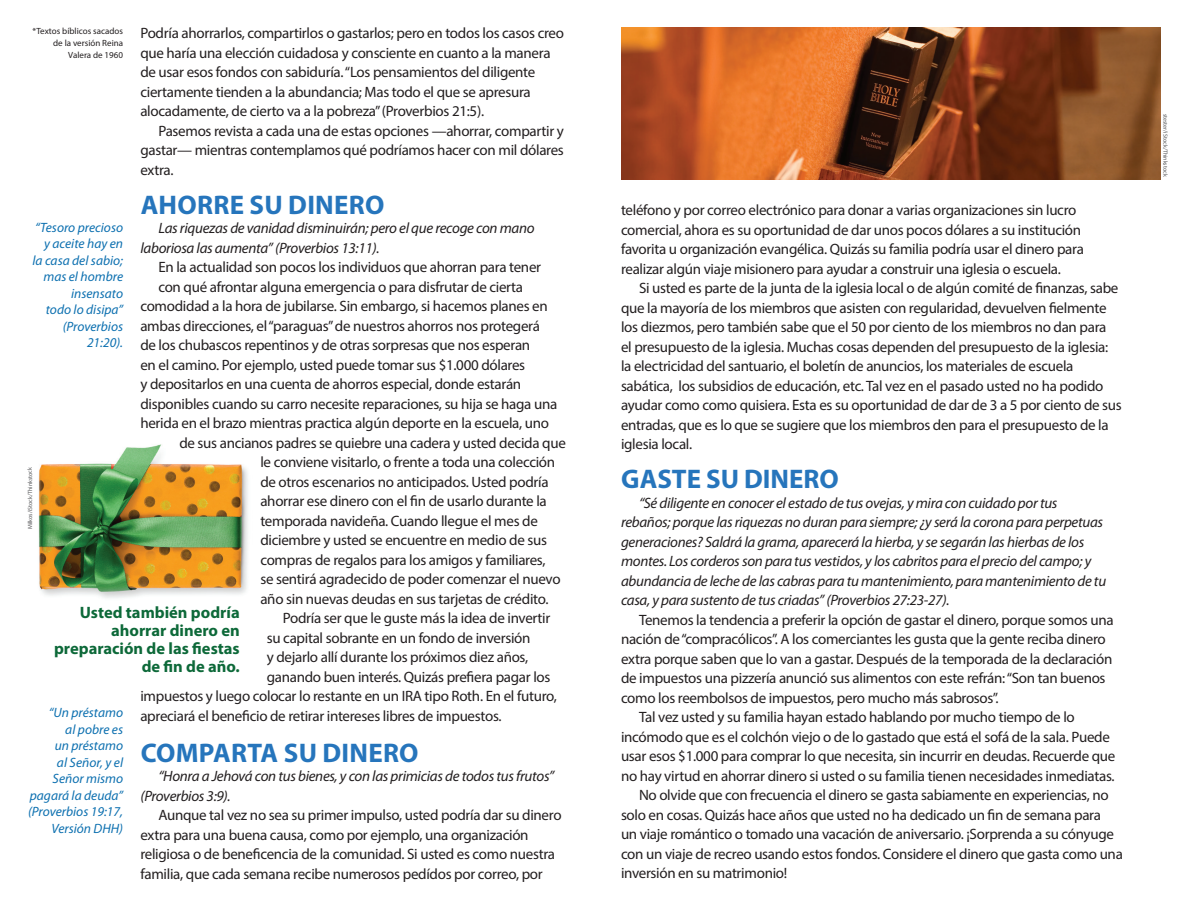
<style>
.page{position:relative;width:1188px;height:918px;background:#fff}
.page>*{position:absolute;margin:0;border:0;box-sizing:border-box;transform-origin:0 0}
.t1{font:700 27px "Myriad Pro";letter-spacing:.01em;color:#2675bc}
.t2{font:700 16.5px/18px "Myriad Pro";color:#0d6939;text-align:right}
.t3{font:15px/19.5px "Myriad Pro";letter-spacing:-.02em;color:#231f20}
.t4{font:italic 15px/19.5px "Myriad Pro";letter-spacing:-.02em;color:#231f20}
.t5{font:italic 13.5px/16.5px "Myriad Pro";color:#0d70b0;text-align:right}
.t6{font:9px/12px "Myriad Pro";color:#231f20;text-align:right}
.t7{font:6px "Myriad Pro";letter-spacing:-.005em;color:#57585a}
</style>
<div class="page">
<img style="left:38px;top:444px;width:210px;height:154px">
<img style="left:621px;top:27px;width:540px;height:153px">
<p class="t6" style="left:33px;top:25px;width:92px">*Textos bíblicos sacados de la versión Reina<br>Valera de 1960</p>
<p class="t3" style="left:140px;top:23px;width:425px">Podría ahorrarlos, compartirlos o gastarlos; pero en todos los casos creo que haría una elección cuidadosa y consciente en cuanto a la manera de usar esos fondos con sabiduría. “Los pensamientos del diligente ciertamente tienden a la abundancia; Mas todo el que se apresura alocadamente, de cierto va a la pobreza” (Proverbios 21:5).</p>
<p class="t3" style="left:140px;top:121px;width:425px;text-align:justify;text-indent:18px">Pasemos revista a cada una de estas opciones —ahorrar, compartir y gastar— mientras contemplamos qué podríamos hacer con mil dólares extra.</p>
<h1 class="t1" style="left:141px;top:187px;width:245px">AHORRE SU DINERO</h1>
<p class="t4" style="left:140px;top:218px;width:396px;text-indent:18px">Las riquezas de vanidad disminuirán; pero el que recoge con mano laboriosa las aumenta” (Proverbios 13:11).</p>
<p class="t3" style="left:158px;top:257px;width:384px">En la actualidad son pocos los individuos que ahorran para tener</p>
<p class="t3" style="left:158px;top:277px;width:366px">con qué afrontar alguna emergencia o para disfrutar de cierta</p>
<p class="t3" style="left:140px;top:296px;width:409px">comodidad a la hora de jubilarse. Sin embargo, si hacemos planes en</p>
<p class="t3" style="left:140px;top:316px;width:401px">ambas direcciones, el “paraguas” de nuestros ahorros nos protegerá</p>
<p class="t3" style="left:140px;top:335px;width:391px">de los chubascos repentinos y de otras sorpresas que nos esperan</p>
<p class="t3" style="left:140px;top:355px;width:386px">en el camino. Por ejemplo, usted puede tomar sus $1.000 dólares</p>
<p class="t3" style="left:140px;top:374px;width:382px">y depositarlos en una cuenta de ahorros especial, donde estarán</p>
<p class="t3" style="left:140px;top:394px;width:418px">disponibles cuando su carro necesite reparaciones, su hija se haga una</p>
<p class="t3" style="left:140px;top:413px;width:410px">herida en el brazo mientras practica algún deporte en la escuela, uno</p>
<p class="t3" style="left:179px;top:433px;width:388px">de sus ancianos padres se quiebre una cadera y usted decida que</p>
<p class="t3" style="left:260px;top:452px;width:296px">le conviene visitarlo, o frente a toda una colección</p>
<p class="t3" style="left:260px;top:472px;width:290px">de otros escenarios no anticipados. Usted podría</p>
<p class="t3" style="left:260px;top:491px;width:288px">ahorrar ese dinero con el fin de usarlo durante la</p>
<p class="t3" style="left:260px;top:511px;width:279px">temporada navideña. Cuando llegue el mes de</p>
<p class="t3" style="left:260px;top:530px;width:288px">diciembre y usted se encuentre en medio de sus</p>
<p class="t3" style="left:260px;top:550px;width:287px">compras de regalos para los amigos y familiares,</p>
<p class="t3" style="left:260px;top:569px;width:302px">se sentirá agradecido de poder comenzar el nuevo</p>
<p class="t3" style="left:260px;top:589px;width:290px">año sin nuevas deudas en sus tarjetas de crédito.</p>
<p class="t3" style="left:283px;top:608px;width:269px">Podría ser que le guste más la idea de invertir</p>
<p class="t3" style="left:267px;top:628px;width:265px">su capital sobrante en un fondo de inversión</p>
<p class="t3" style="left:267px;top:647px;width:263px">y dejarlo allí durante los próximos diez años,</p>
<p class="t3" style="left:267px;top:667px;width:285px">ganando buen interés. Quizás prefiera pagar los</p>
<p class="t3" style="left:140px;top:686px;width:418px">impuestos y luego colocar lo restante en un IRA tipo Roth. En el futuro,</p>
<p class="t3" style="left:140px;top:706px;width:363px">apreciará el beneficio de retirar intereses libres de impuestos.</p>
<h1 class="t1" style="left:141px;top:735px;width:280px">COMPARTA SU DINERO</h1>
<p class="t4" style="left:140px;top:766px;width:415px;text-indent:18px">“Honra a Jehová con tus bienes, y con las primicias de todos tus frutos” (Proverbios 3:9).</p>
<p class="t3" style="left:140px;top:805px;width:423px;text-indent:18px">Aunque tal vez no sea su primer impulso, usted podría dar su dinero extra para una buena causa, como por ejemplo, una organización religiosa o de beneficencia de la comunidad. Si usted es como nuestra familia, que cada semana recibe numerosos pedídos por correo, por</p>
<p class="t5" style="left:33px;top:219px;width:92px">“Tesoro precioso y aceite hay en la casa del sabio; mas el hombre insensato<br>todo lo disipa” (Proverbios<br>21:20).</p>
<p class="t7" style="left:26px;top:529px;width:64px;rotate:-90deg">Milkos/iStock/Thinkstock</p>
<p class="t2" style="left:54px;top:603px;width:187px">Usted también podría ahorrar dinero en preparación de las fiestas de fin de año.</p>
<p class="t5" style="left:28px;top:705px;width:97px">“Un préstamo<br>al pobre es<br>un préstamo<br>al Señor, y el<br>Señor mismo pagará la deuda” (Proverbios 19:17,<br>Versión DHH)</p>
<p class="t3" style="left:621px;top:200px;width:464px">teléfono y por correo electrónico para donar a varias organizaciones sin lucro comercial, ahora es su oportunidad de dar unos pocos dólares a su institución favorita u organización evangélica. Quizás su familia podría usar el dinero para realizar algún viaje misionero para ayudar a construir una iglesia o escuela.</p>
<p class="t3" style="left:621px;top:278px;width:502px;text-indent:18px">Si usted es parte de la junta de la iglesia local o de algún comité de finanzas, sabe que la mayoría de los miembros que asisten con regularidad, devuelven fielmente los diezmos, pero también sabe que el 50 por ciento de los miembros no dan para<br>el presupuesto de la iglesia. Muchas cosas dependen del presupuesto de la iglesia: la electricidad del santuario, el boletín de anuncios, los materiales de escuela sabática, los subsidios de educación, etc. Tal vez en el pasado usted no ha podido ayudar como como quisiera. Esta es su oportunidad de dar de 3 a 5 por ciento de sus entradas, que es lo que se sugiere que los miembros den para el presupuesto de la iglesia local.</p>
<h1 class="t1" style="left:621px;top:461px;width:219px">GASTE SU DINERO</h1>
<p class="t4" style="left:621px;top:493px;width:487px;text-indent:18px">“Sé diligente en conocer el estado de tus ovejas, y mira con cuidado por tus rebaños; porque las riquezas no duran para siempre; ¿y será la corona para perpetuas generaciones? Saldrá la grama, aparecerá la hierba, y se segarán las hierbas de los montes. Los corderos son para tus vestidos, y los cabritos para el precio del campo; y abundancia de leche de las cabras para tu mantenimiento, para mantenimiento de tu casa, y para sustento de tus criadas” (Proverbios 27:23-27).</p>
<p class="t3" style="left:639px;top:610px;width:476px">Tenemos la tendencia a preferir la opción de gastar el dinero, porque somos una</p>
<p class="t3" style="left:621px;top:629px;width:486px">nación de “compracólicos”. A los comerciantes les gusta que la gente reciba dinero</p>
<p class="t3" style="left:621px;top:649px;width:493px">extra porque saben que lo van a gastar. Después de la temporada de la declaración</p>
<p class="t3" style="left:621px;top:668px;width:486px">de impuestos una pizzería anunció sus alimentos con este refrán: “Son tan buenos</p>
<p class="t3" style="left:621px;top:688px;width:379px">como los reembolsos de impuestos, pero mucho más sabrosos”.</p>
<p class="t3" style="left:639px;top:707px;width:437px">Tal vez usted y su familia hayan estado hablando por mucho tiempo de lo</p>
<p class="t3" style="left:621px;top:727px;width:490px">incómodo que es el colchón viejo o de lo gastado que está el sofá de la sala. Puede</p>
<p class="t3" style="left:621px;top:746px;width:496px">usar esos $1.000 para comprar lo que necesita, sin incurrir en deudas. Recuerde que</p>
<p class="t3" style="left:621px;top:766px;width:495px">no hay virtud en ahorrar dinero si usted o su familia tienen necesidades inmediatas.</p>
<p class="t3" style="left:639px;top:785px;width:471px">No olvide que con frecuencia el dinero se gasta sabiamente en experiencias, no</p>
<p class="t3" style="left:621px;top:805px;width:482px">solo en cosas. Quizás hace años que usted no ha dedicado un fin de semana para</p>
<p class="t3" style="left:621px;top:824px;width:494px">un viaje romántico o tomado una vacación de aniversario. ¡Sorprenda a su cónyuge</p>
<p class="t3" style="left:621px;top:844px;width:503px">con un viaje de recreo usando estos fondos. Considere el dinero que gasta como una</p>
<p class="t3" style="left:621px;top:863px;width:168px">inversión en su matrimonio!</p>
<p class="t7" style="left:1169px;top:114px;width:64px;rotate:90deg">stester/iStock/Thinkstock</p>
</div>
